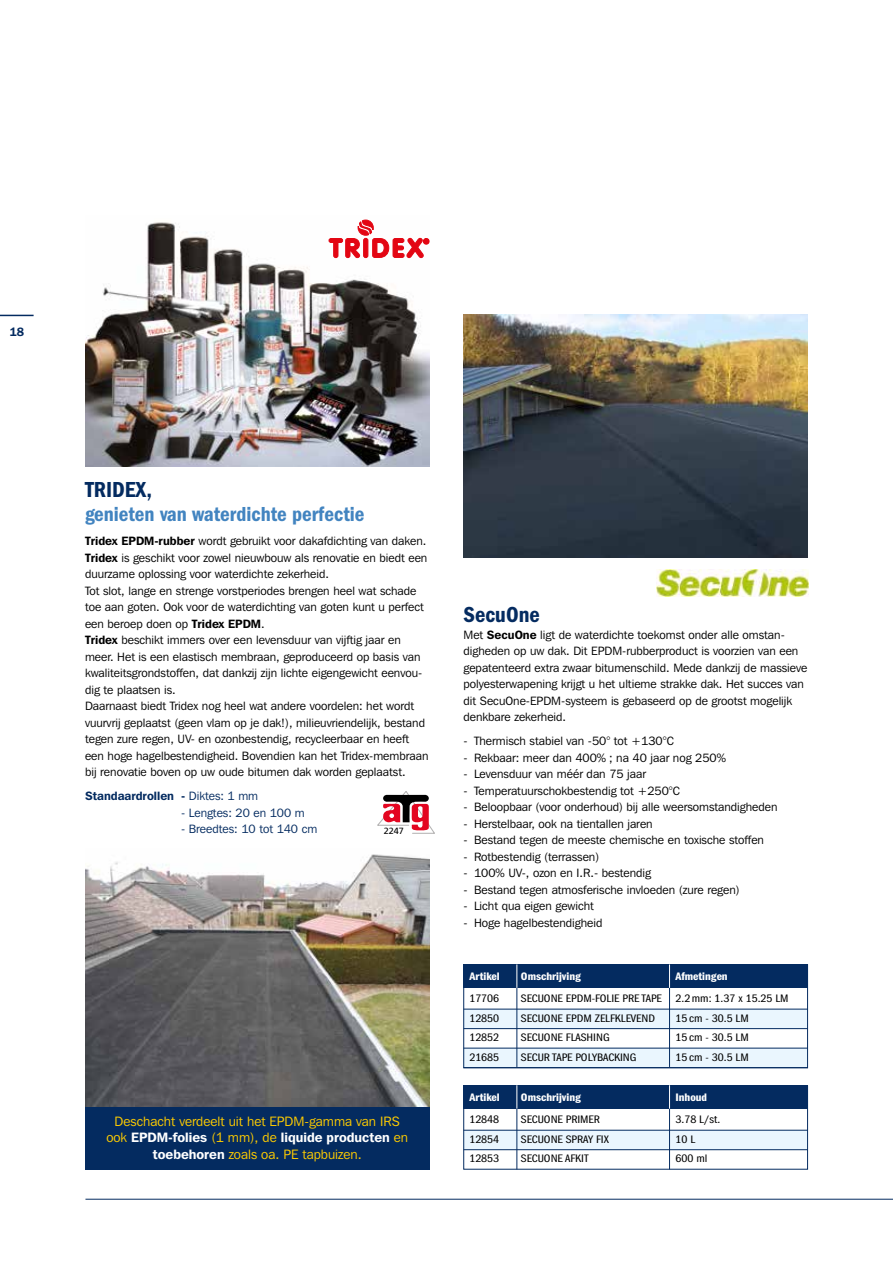
<style>
.page{position:relative;width:893px;height:1263px;background:#fff}
.page>*{position:absolute;margin:0;border:0;box-sizing:border-box;transform-origin:0 0}
.t1{font:600 condensed 22.5px "Franklin Gothic";color:#042b60}
.t2{font:600 condensed 21px "Franklin Gothic";color:#4284c0}
.t3{font:13.5px/16.5px "Franklin Gothic IT Cby BT";color:#fc0;text-align:center}
.t4{font:12px/16.5px "Franklin Gothic IT Cby BT";color:#000}
.t5{font:12px "Franklin Gothic IT Cby BT";color:#042b60}
.t6{font:600 12px "Franklin Gothic IT Cby BT";color:#042b60}
.t7{font:11.25px "Franklin Gothic Book Cmpr";color:#000;scale:1.25 1}
.t8{font:11.25px "Franklin Gothic Demi Cmpr";color:#fff;scale:1.25 1}
.t9{font:9px "Frutiger";color:#000}
.s1{font-weight:600}
.s2{font-weight:400}
.s3{font-weight:600;color:#fff}
</style>
<div class="page">
<img style="left:463px;top:315px;width:345px;height:242px">
<img style="left:85px;top:219px;width:344px;height:247px">
<hr style="left:0;top:315px;width:34px;height:1px;background:#042b60">
<svg style="left:377px;top:791px;width:58px;height:43px"></svg>
<svg style="left:329px;top:220px;width:100px;height:38px"></svg>
<img style="left:85px;top:854px;width:344px;height:253px">
<div style="left:85px;top:1107px;width:344px;height:62px;background:#042b60"></div>
<hr style="left:85px;top:1199px;width:808px;height:1px;background:#042b60">
<img style="left:656px;top:570px;width:152px;height:27px">
<div style="left:464px;top:964px;width:344px;height:24px;background:#042b60"></div>
<div style="left:463px;top:1009px;width:345px;height:20px;background:#eaf6fe"></div>
<div style="left:463px;top:1048px;width:345px;height:20px;background:#eaf6fe"></div>
<div style="left:463px;top:964px;width:345px;height:104px;border:1px solid #042b60"></div>
<hr style="left:464px;top:1009px;width:344px;height:1px;background:#042b60">
<hr style="left:464px;top:1048px;width:344px;height:1px;background:#042b60">
<hr style="left:464px;top:1028px;width:344px;height:1px;background:#042b60">
<hr style="left:464px;top:1067px;width:344px;height:1px;background:#042b60">
<hr style="left:517px;top:988px;width:1px;height:79px;background:#042b60">
<hr style="left:669px;top:988px;width:1px;height:79px;background:#042b60">
<svg style="left:517px;top:964px;width:1px;height:24px"></svg>
<svg style="left:669px;top:964px;width:1px;height:24px"></svg>
<div style="left:464px;top:1085px;width:344px;height:24px;background:#042b60"></div>
<div style="left:463px;top:1130px;width:345px;height:20px;background:#eaf6fe"></div>
<div style="left:463px;top:1086px;width:345px;height:83px;border:1px solid #042b60"></div>
<hr style="left:464px;top:1130px;width:344px;height:1px;background:#042b60">
<hr style="left:464px;top:1149px;width:344px;height:1px;background:#042b60">
<hr style="left:517px;top:1109px;width:1px;height:60px;background:#042b60">
<hr style="left:669px;top:1109px;width:1px;height:60px;background:#042b60">
<svg style="left:517px;top:1085px;width:1px;height:23px"></svg>
<svg style="left:669px;top:1085px;width:1px;height:23px"></svg>
<p class="t6" style="left:10px;top:325px;width:16px">18</p>
<h1 class="t1" style="left:85px;top:477px;width:69px">TRIDEX,</h1>
<h2 class="t2" style="left:85px;top:502px;width:281px">genieten van waterdichte perfectie</h2>
<p class="t4" style="left:85px;top:533px;width:345px"><span class="s1">Tridex EPDM-rubber</span> wordt gebruikt voor dakafdichting van daken.<br><span class="s1">Tridex</span> is geschikt voor zowel nieuwbouw als renovatie en biedt een duurzame oplossing voor waterdichte zekerheid.<br>Tot slot, lange en strenge vorstperiodes brengen heel wat schade toe aan goten. Ook voor de waterdichting van goten kunt u perfect een beroep doen op <span class="s1">Tridex EPDM</span>.<br><span class="s1">Tridex</span> beschikt immers over een levensduur van vijftig jaar en meer. Het is een elastisch membraan, geproduceerd op basis van kwaliteitsgrondstoffen, dat dankzij zijn lichte eigengewicht eenvou&shy;dig te plaatsen is.<br>Daarnaast biedt Tridex nog heel wat andere voordelen: het wordt vuurvrij geplaatst (geen vlam op je dak!), milieuvriendelijk, bestand tegen zure regen, UV- en ozonbestendig, recycleerbaar en heeft een hoge hagelbestendigheid. Bovendien kan het Tridex-membraan bij renovatie boven op uw oude bitumen dak worden geplaatst.</p>
<p class="t6" style="left:85px;top:789px;width:175px">Standaardrollen - <span class="s2">Diktes: 1 mm</span></p>
<p class="t5" style="left:181px;top:805px;width:125px">- Lengtes: 20 en 100 m</p>
<p class="t5" style="left:181px;top:822px;width:138px">- Breedtes: 10 tot 140 cm</p>
<p class="t9" style="left:384px;top:826px;width:22px">2247</p>
<p class="t3" style="left:106px;top:1112px;width:303px">Deschacht verdeelt uit het EPDM-gamma van IRS ook <span class="s3">EPDM-folies</span> (1 mm), de <span class="s3">liquide producten</span> en <span class="s3">toebehoren</span> zoals oa. PE tapbuizen.</p>
<h1 class="t1" style="left:463px;top:602px;width:78px">SecuOne</h1>
<p class="t4" style="left:463px;top:626px;width:345px">Met <span class="s1">SecuOne</span> ligt de waterdichte toekomst onder alle omstan&shy;digheden op uw dak. Dit EPDM-rubberproduct is voorzien van een gepatenteerd extra zwaar bitumenschild. Mede dankzij de massieve polyesterwapening krijgt u het ultieme strakke dak. Het succes van dit SecuOne-EPDM-systeem is gebaseerd op de grootst mogelijk denkbare zekerheid.</p>
<p class="t4" style="left:463px;top:733px;width:212px">- Thermisch stabiel van -50° tot +130°C</p>
<p class="t4" style="left:463px;top:749px;width:264px">- Rekbaar: meer dan 400% ; na 40 jaar nog 250%</p>
<p class="t4" style="left:463px;top:766px;width:184px">- Levensduur van méér dan 75 jaar</p>
<p class="t4" style="left:463px;top:782px;width:218px">- Temperatuurschokbestendig tot +250°C</p>
<p class="t4" style="left:463px;top:799px;width:316px">- Beloopbaar (voor onderhoud) bij alle weersomstandigheden</p>
<p class="t4" style="left:463px;top:815px;width:191px">- Herstelbaar, ook na tientallen jaren</p>
<p class="t4" style="left:463px;top:832px;width:302px">- Bestand tegen de meeste chemische en toxische stoffen</p>
<p class="t4" style="left:463px;top:848px;width:137px">- Rotbestendig (terrassen)</p>
<p class="t4" style="left:463px;top:865px;width:189px">- 100% UV-, ozon en I.R.- bestendig</p>
<p class="t4" style="left:463px;top:881px;width:278px">- Bestand tegen atmosferische invloeden (zure regen)</p>
<p class="t4" style="left:463px;top:898px;width:132px">- Licht qua eigen gewicht</p>
<p class="t4" style="left:463px;top:914px;width:141px">- Hoge hagelbestendigheid</p>
<p class="t8" style="left:469px;top:970px;width:26px">Artikel</p>
<p class="t8" style="left:521px;top:970px;width:49px">Omschrijving</p>
<p class="t8" style="left:675px;top:970px;width:43px">Afmetingen</p>
<p class="t7" style="left:469px;top:992px;width:25px">17706</p>
<p class="t7" style="left:521px;top:992px;width:216px">SECUONE EPDM-FOLIE PRE TAPE 2.2 mm: 1.37 x 15.25 LM</p>
<p class="t7" style="left:469px;top:1012px;width:25px">12850</p>
<p class="t7" style="left:521px;top:1012px;width:109px">SECUONE EPDM ZELFKLEVEND</p>
<p class="t7" style="left:675px;top:1012px;width:60px">15 cm - 30.5 LM</p>
<p class="t7" style="left:469px;top:1031px;width:25px">12852</p>
<p class="t7" style="left:521px;top:1031px;width:72px">SECUONE FLASHING</p>
<p class="t7" style="left:675px;top:1031px;width:60px">15 cm - 30.5 LM</p>
<p class="t7" style="left:469px;top:1051px;width:25px">21685</p>
<p class="t7" style="left:521px;top:1051px;width:94px">SECUR TAPE POLYBACKING</p>
<p class="t7" style="left:675px;top:1051px;width:60px">15 cm - 30.5 LM</p>
<p class="t8" style="left:469px;top:1091px;width:26px">Artikel</p>
<p class="t8" style="left:521px;top:1091px;width:49px">Omschrijving</p>
<p class="t8" style="left:675px;top:1091px;width:27px">Inhoud</p>
<p class="t7" style="left:469px;top:1113px;width:25px">12848</p>
<p class="t7" style="left:521px;top:1113px;width:65px">SECUONE PRIMER</p>
<p class="t7" style="left:675px;top:1113px;width:37px">3.78 L/st.</p>
<p class="t7" style="left:469px;top:1133px;width:25px">12854</p>
<p class="t7" style="left:521px;top:1133px;width:72px">SECUONE SPRAY FIX</p>
<p class="t7" style="left:675px;top:1133px;width:17px">10 L</p>
<p class="t7" style="left:469px;top:1152px;width:25px">12853</p>
<p class="t7" style="left:521px;top:1152px;width:56px">SECUONE AFKIT</p>
<p class="t7" style="left:675px;top:1152px;width:27px">600 ml</p>
</div>
